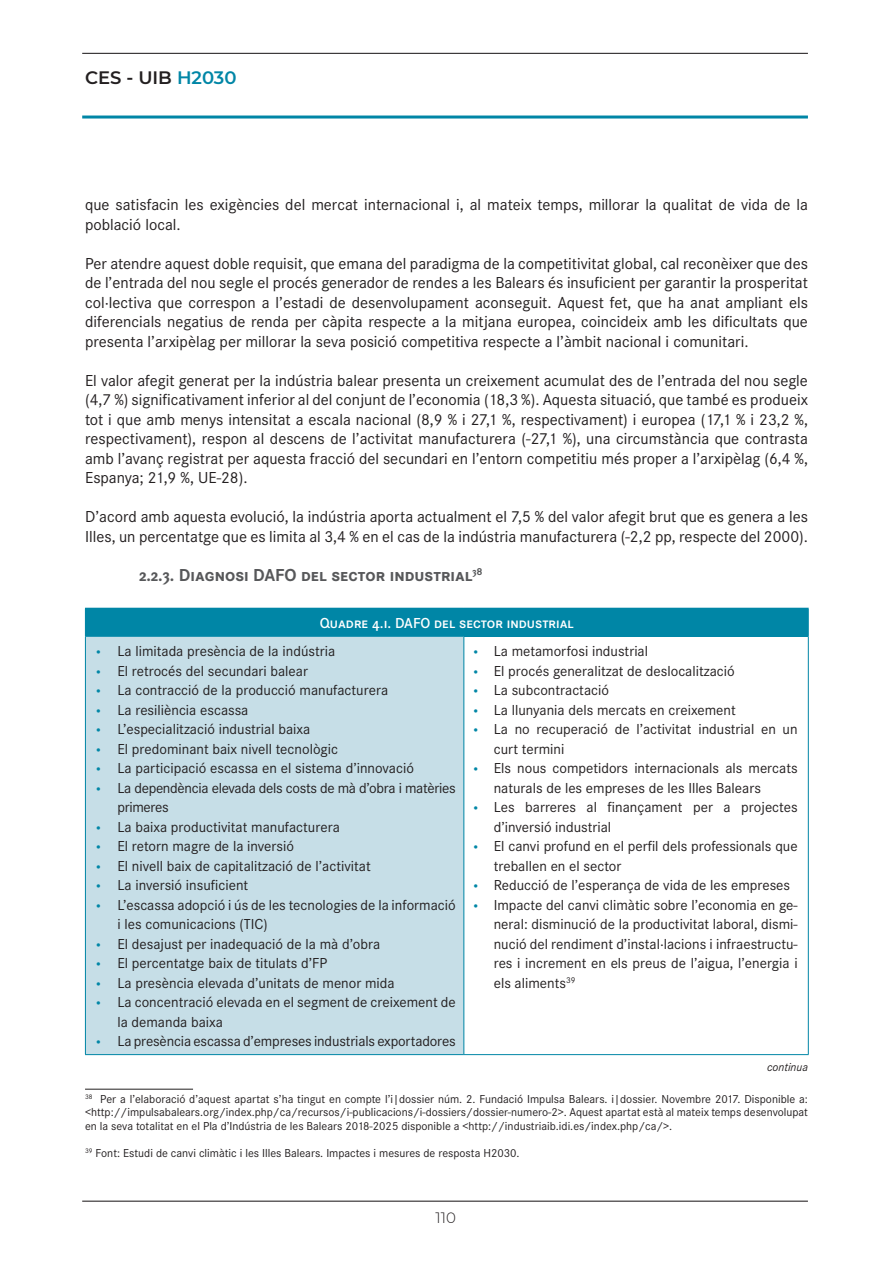
<style>
.page{position:relative;width:893px;height:1263px;background:#fff}
.page>*{position:absolute;margin:0;border:0;box-sizing:border-box;transform-origin:0 0}
.t1{font:700 18px "Corporate SSC";color:#57585a}
.t2{font:600 18px "Montserrat";color:#231f20}
.t3{font:16.5px/19.5px "Corporate S";color:#231f20}
.t4{font:15px/19.5px "Corporate S";color:#231f20}
.t5{font:15px/19.5px "Corporate S";letter-spacing:-.02em;color:#231f20}
.t6{font:600 15px "Corporate SSC";color:#fff}
.t7{font:300 15px "Montserrat";color:#231f20}
.t8{font:12px/13.5px "Corporate S";color:#231f20;text-align:justify}
.t9{font:italic 12px "Corporate S";color:#231f20}
.s1{color:#0086a6}
.s2{color:#fff}
.s3{font-size:12px;color:#0086a6}
.s4{font-family:"Corporate SSC";font-size:12px;color:#0086a6}
</style>
<div class="page">
<hr style="left:82px;top:53px;width:726px;height:1px;background:#231f20">
<hr style="left:82px;top:1200px;width:726px;height:2px;background:#231f20">
<hr style="left:82px;top:116px;width:726px;height:3px;background:#0086a6">
<div style="left:85px;top:608px;width:723px;height:28px;background:#0086a6"></div>
<div style="left:85px;top:636px;width:379px;height:418px;background:#c6dee7"></div>
<hr style="left:85px;top:636px;width:379px;height:1px;background:#0086a6">
<hr style="left:464px;top:636px;width:345px;height:1px;background:#0086a6">
<hr style="left:85px;top:1054px;width:379px;height:1px;background:#0086a6">
<hr style="left:464px;top:1054px;width:345px;height:1px;background:#0086a6">
<hr style="left:464px;top:608px;width:345px;height:1px;background:#0086a6">
<svg style="left:808px;top:609px;width:1px;height:27px"></svg>
<hr style="left:85px;top:637px;width:1px;height:417px;background:#0086a6">
<hr style="left:808px;top:637px;width:1px;height:417px;background:#0086a6">
<hr style="left:463px;top:637px;width:1px;height:417px;background:#0086a6">
<hr style="left:85px;top:1089px;width:108px;height:1px;background:#231f20">
<p class="t2" style="left:85px;top:65px;width:153px">CES - UIB <span class="s1">H2030</span></p>
<p class="t3" style="left:85px;top:195px;width:724px">que satisfacin les exigències del mercat internacional i, al mateix temps, millorar la qualitat de vida de la població local.</p>
<p class="t3" style="left:85px;top:253px;width:724px;text-align:justify">Per atendre aquest doble requisit, que emana del paradigma de la competitivitat global, cal reconèixer que des de l’entrada del nou segle el procés generador de rendes a les Balears és insuficient per garantir la prosperitat col·lectiva que correspon a l’estadi de desenvolupament aconseguit. Aquest fet, que ha anat ampliant els diferencials negatius de renda per càpita respecte a la mitjana europea, coincideix amb les dificultats que presenta l’arxipèlag per millorar la seva posició competitiva respecte a l’àmbit nacional i comunitari.</p>
<p class="t3" style="left:85px;top:370px;width:724px;text-align:justify">El valor afegit generat per la indústria balear presenta un creixement acumulat des de l’entrada del nou segle (4,7 %) significativament inferior al del conjunt de l’economia (18,3 %). Aquesta situació, que també es produeix tot i que amb menys intensitat a escala nacional (8,9 % i 27,1 %, respectivament) i europea (17,1 % i 23,2 %, respectivament), respon al descens de l’activitat manufacturera (-27,1 %), una circumstància que contrasta amb l’avanç registrat per aquesta fracció del secundari en l’entorn competitiu més proper a l’arxipèlag (6,4 %, Espanya; 21,9 %, UE-28).</p>
<p class="t3" style="left:85px;top:507px;width:724px">D’acord amb aquesta evolució, la indústria aporta actualment el 7,5 % del valor afegit brut que es genera a les<br>Illes, un percentatge que es limita al 3,4 % en el cas de la indústria manufacturera (-2,2 pp, respecte del 2000).</p>
<p class="t1" style="left:139px;top:564px;width:363px">2.2.3. Diagnosi DAFO del sector industrial<sup>38</sup><span class="s2">40</span></p>
<p class="t6" style="left:320px;top:614px;width:256px">Quadre 4.1. DAFO del sector industrial</p>
<p class="t4" style="left:94px;top:641px;width:242px"><span class="s3">•</span> La limitada presència de la indústria</p>
<p class="t4" style="left:94px;top:661px;width:215px"><span class="s4">•</span> El retrocés del secundari balear</p>
<p class="t4" style="left:94px;top:680px;width:295px"><span class="s4">•</span> La contracció de la producció manufacturera</p>
<p class="t4" style="left:94px;top:700px;width:156px"><span class="s4">•</span> La resiliència escassa</p>
<p class="t4" style="left:94px;top:719px;width:217px"><span class="s4">•</span> L’especialització industrial baixa</p>
<p class="t4" style="left:94px;top:739px;width:245px"><span class="s4">•</span> El predominant baix nivell tecnològic</p>
<p class="t4" style="left:94px;top:758px;width:321px"><span class="s4">•</span> La participació escassa en el sistema d’innovació</p>
<p class="t5" style="left:117px;top:778px;width:340px;text-indent:-23px"><span class="s4">•</span> La dependència elevada dels costs de mà d’obra i matèries primeres</p>
<p class="t4" style="left:94px;top:817px;width:247px"><span class="s4">•</span> La baixa productivitat manufacturera</p>
<p class="t4" style="left:94px;top:836px;width:201px"><span class="s4">•</span> El retorn magre de la inversió</p>
<p class="t4" style="left:94px;top:856px;width:278px"><span class="s4">•</span> El nivell baix de capitalització de l’activitat</p>
<p class="t4" style="left:94px;top:875px;width:155px"><span class="s4">•</span> La inversió insuficient</p>
<p class="t4" style="left:117px;top:895px;width:340px;text-indent:-23px"><span class="s4">•</span> L’escassa adopció i ús de les tecnologies de la informació i les comunicacions (TIC)</p>
<p class="t4" style="left:94px;top:934px;width:287px"><span class="s4">•</span> El desajust per inadequació de la mà d’obra</p>
<p class="t4" style="left:94px;top:953px;width:234px"><span class="s4">•</span> El percentatge baix de titulats d’FP</p>
<p class="t4" style="left:94px;top:973px;width:302px"><span class="s4">•</span> La presència elevada d’unitats de menor mida</p>
<p class="t4" style="left:117px;top:992px;width:340px;text-indent:-23px"><span class="s4">•</span> La concentració elevada en el segment de creixement de la demanda baixa</p>
<p class="t4" style="left:94px;top:1031px;width:363px"><span class="s4">•</span> La presència escassa d’empreses industrials exportadores</p>
<p class="t4" style="left:472px;top:641px;width:178px"><span class="s3">•</span> La metamorfosi industrial</p>
<p class="t4" style="left:472px;top:661px;width:264px"><span class="s3">•</span> El procés generalitzat de deslocalització</p>
<p class="t4" style="left:472px;top:680px;width:139px"><span class="s3">•</span> La subcontractació</p>
<p class="t4" style="left:472px;top:700px;width:265px"><span class="s3">•</span> La llunyania dels mercats en creixement</p>
<p class="t4" style="left:494px;top:719px;width:305px;text-indent:-22px"><span class="s3">•</span> La no recuperació de l’activitat industrial en un curt termini</p>
<p class="t4" style="left:494px;top:758px;width:305px;text-indent:-22px"><span class="s3">•</span> Els nous competidors internacionals als mercats naturals de les empreses de les Illes Balears</p>
<p class="t4" style="left:494px;top:797px;width:305px;text-indent:-22px"><span class="s3">•</span> Les barreres al finançament per a projectes d’inversió industrial</p>
<p class="t4" style="left:494px;top:836px;width:305px;text-indent:-22px"><span class="s3">•</span> El canvi profund en el perfil dels professionals que treballen en el sector</p>
<p class="t4" style="left:472px;top:875px;width:320px"><span class="s3">•</span> Reducció de l’esperança de vida de les empreses</p>
<p class="t4" style="left:494px;top:895px;width:305px;text-align:justify;text-indent:-22px"><span class="s3">•</span> Impacte del canvi climàtic sobre l’economia en ge&shy;neral: disminució de la productivitat laboral, dismi&shy;nució del rendiment d’instal·lacions i infraestructu&shy;res i increment en els preus de l’aigua, l’energia i els aliments<sup>39</sup></p>
<p class="t9" style="left:767px;top:1060px;width:42px">continua</p>
<p class="t8" style="left:85px;top:1092px;width:724px"><sup>38</sup> Per a l’elaboració d’aquest apartat s’ha tingut en compte l’i|dossier núm. 2. Fundació Impulsa Balears. i|dossier. Novembre 2017. Disponible a: &lt;http://impulsabalears.org/index.php/ca/recursos/i-publicacions/i-dossiers/dossier-numero-2&gt;. Aquest apartat està al mateix temps desenvolupat en la seva totalitat en el Pla d’Indústria de les Balears 2018-2025 disponible a &lt;http://industriaib.idi.es/index.php/ca/&gt;.</p>
<p class="t8" style="left:85px;top:1146px;width:436px"><sup>39</sup> Font: Estudi de canvi climàtic i les Illes Balears. Impactes i mesures de resposta H2030.</p>
<p class="t7" style="left:436px;top:1208px;width:22px">110</p>
</div>
